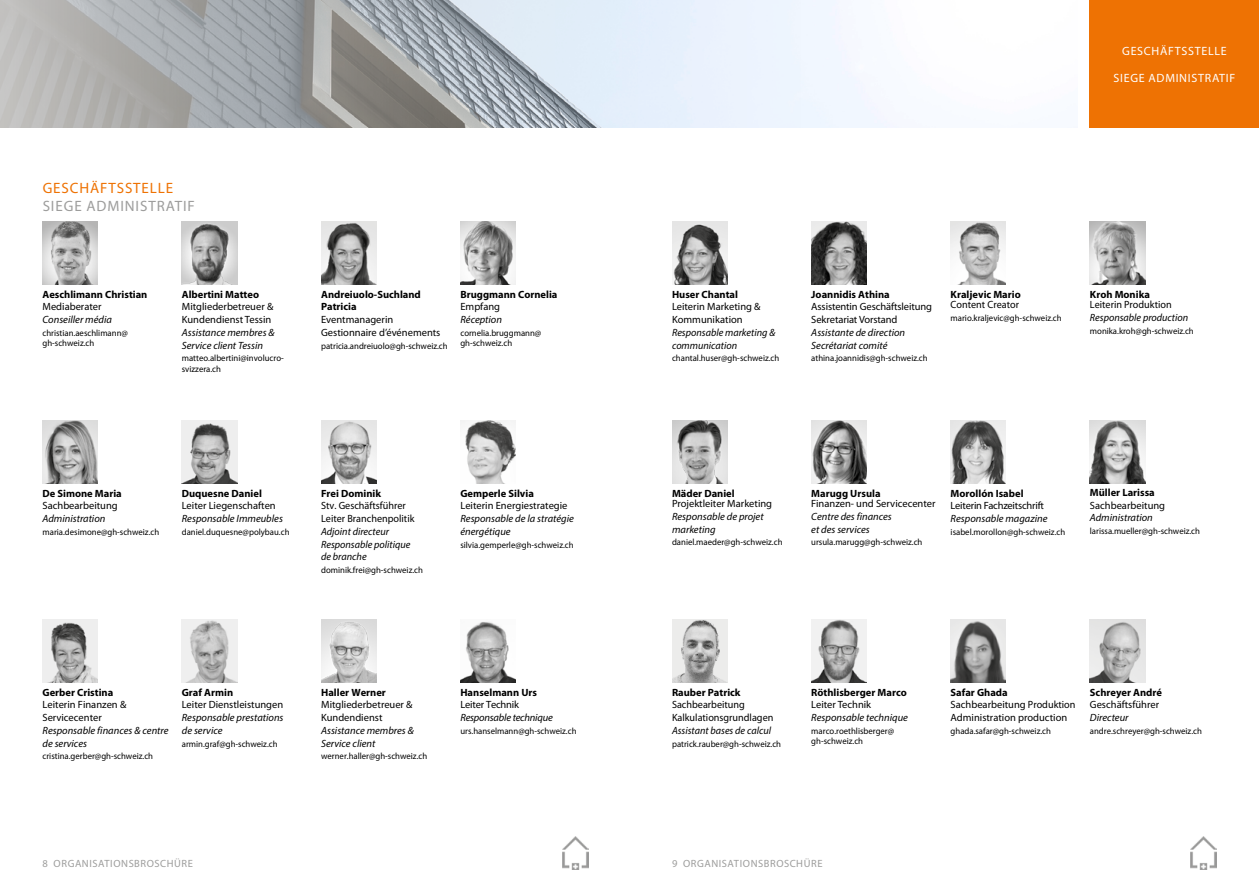
<style>
.page{position:relative;width:1259px;height:893px;background:#fff}
.page>*{position:absolute;margin:0;border:0;box-sizing:border-box;transform-origin:0 0}
.t1{font:15px "Myriad Pro";letter-spacing:.06em;color:#9d9d9c}
.t2{font:15px "Myriad Pro";letter-spacing:.06em;color:#ee7203}
.t3{font:12px "Myriad Pro";letter-spacing:.06em;color:#fff}
.t4{font:10.5px/12.8px "Myriad Pro";color:#000}
.t5{font:italic 10.5px/12.8px "Myriad Pro";color:#000}
.t6{font:700 10.5px/12.8px "Myriad Pro";color:#000}
.t7{font:10.5px "Myriad Pro";letter-spacing:.055em;color:#9d9d9c}
.t8{font:10.5px "Myriad Pro";letter-spacing:-.02em;color:#000}
.t9{font:italic 10.5px "Myriad Pro";letter-spacing:-.02em;color:#000}
.t10{font:9px/10.5px "Myriad Pro";color:#000}
</style>
<div class="page">
<div style="left:1090px;top:0;width:169px;height:128px;background:#ee7203"></div>
<svg style="left:0;top:0;width:800px;height:128px;background:#b9bfc3"></svg>
<img style="left:562px;top:836px;width:26px;height:33px">
<img style="left:1191px;top:837px;width:25px;height:33px">
<img style="left:43px;top:420px;width:55px;height:64px">
<img style="left:182px;top:420px;width:55px;height:64px">
<img style="left:321px;top:420px;width:55px;height:64px">
<img style="left:460px;top:420px;width:56px;height:64px">
<img style="left:672px;top:420px;width:55px;height:64px">
<img style="left:811px;top:420px;width:55px;height:64px">
<img style="left:950px;top:420px;width:56px;height:64px">
<img style="left:1090px;top:420px;width:55px;height:63px">
<img style="left:43px;top:221px;width:55px;height:64px">
<img style="left:182px;top:221px;width:55px;height:64px">
<img style="left:321px;top:221px;width:55px;height:64px">
<img style="left:460px;top:221px;width:56px;height:64px">
<img style="left:672px;top:619px;width:55px;height:64px">
<img style="left:811px;top:619px;width:55px;height:64px">
<img style="left:950px;top:619px;width:56px;height:64px">
<img style="left:1090px;top:619px;width:55px;height:64px">
<img style="left:43px;top:619px;width:55px;height:64px">
<img style="left:182px;top:619px;width:55px;height:64px">
<img style="left:321px;top:619px;width:55px;height:64px">
<img style="left:460px;top:621px;width:56px;height:62px">
<img style="left:672px;top:221px;width:55px;height:64px">
<img style="left:811px;top:221px;width:55px;height:64px">
<img style="left:950px;top:221px;width:56px;height:64px">
<img style="left:1090px;top:221px;width:55px;height:64px">
<h1 class="t2" style="left:43px;top:179px;width:132px">GESCHÄFTSSTELLE</h1>
<h1 class="t1" style="left:43px;top:197px;width:154px">SIEGE ADMINISTRATIF</h1>
<p class="t6" style="left:43px;top:287px;width:106px">Aeschlimann Christian</p>
<p class="t4" style="left:43px;top:300px;width:60px">Mediaberater</p>
<p class="t5" style="left:43px;top:313px;width:71px">Conseiller média</p>
<p class="t10" style="left:43px;top:327px;width:87px">christian.aeschlimann@ gh-schweiz.ch</p>
<p class="t6" style="left:182px;top:287px;width:79px">Albertini Matteo</p>
<p class="t4" style="left:182px;top:300px;width:93px">Mitgliederbetreuer &amp;<br>Kundendienst Tessin</p>
<p class="t5" style="left:182px;top:326px;width:94px">Assistance membres &amp;<br>Service client Tessin</p>
<p class="t10" style="left:182px;top:353px;width:103px">matteo.albertini@involucro&shy;svizzera.ch</p>
<p class="t6" style="left:321px;top:287px;width:101px">Andreiuolo-Suchland<br>Patricia</p>
<p class="t4" style="left:321px;top:313px;width:121px">Eventmanagerin<br>Gestionnaire d’événements</p>
<p class="t10" style="left:321px;top:340px;width:128px">patricia.andreiuolo@gh-schweiz.ch</p>
<p class="t6" style="left:460px;top:287px;width:99px">Bruggmann Cornelia</p>
<p class="t4" style="left:460px;top:300px;width:41px">Empfang</p>
<p class="t5" style="left:460px;top:313px;width:43px">Réception</p>
<p class="t10" style="left:460px;top:327px;width:82px">cornelia.bruggmann@ gh-schweiz.ch</p>
<h2 class="t3" style="left:1122px;top:43px;width:106px">GESCHÄFTSSTELLE</h2>
<h2 class="t3" style="left:1113px;top:71px;width:123px">SIEGE ADMINISTRATIF</h2>
<p class="t6" style="left:672px;top:287px;width:67px">Huser Chantal</p>
<p class="t4" style="left:672px;top:300px;width:90px">Leiterin Marketing &amp;<br>Kommunikation</p>
<p class="t5" style="left:672px;top:326px;width:105px">Responsable marketing &amp; communication</p>
<p class="t10" style="left:672px;top:353px;width:109px">chantal.huser@gh-schweiz.ch</p>
<p class="t6" style="left:811px;top:287px;width:80px">Joannidis Athina</p>
<p class="t4" style="left:811px;top:300px;width:122px">Assistentin Geschäftsleitung<br>Sekretariat Vorstand</p>
<p class="t5" style="left:811px;top:326px;width:95px">Assistante de direction<br>Secrétariat comité</p>
<p class="t10" style="left:811px;top:353px;width:118px">athina.joannidis@gh-schweiz.ch</p>
<p class="t6" style="left:950px;top:287px;width:72px">Kraljevic Mario</p>
<p class="t4" style="left:950px;top:298px;width:70px">Content Creator</p>
<p class="t10" style="left:950px;top:312px;width:113px">mario.kraljevic@gh-schweiz.ch</p>
<p class="t6" style="left:1090px;top:287px;width:61px">Kroh Monika</p>
<p class="t4" style="left:1090px;top:298px;width:83px">Leiterin Produktion</p>
<p class="t5" style="left:1090px;top:311px;width:100px">Responsable production</p>
<p class="t10" style="left:1090px;top:325px;width:105px">monika.kroh@gh-schweiz.ch</p>
<p class="t6" style="left:43px;top:486px;width:81px">De Simone Maria</p>
<p class="t4" style="left:43px;top:499px;width:77px">Sachbearbeitung</p>
<p class="t5" style="left:43px;top:512px;width:64px">Administration</p>
<p class="t10" style="left:43px;top:526px;width:118px">maria.desimone@gh-schweiz.ch</p>
<p class="t6" style="left:182px;top:486px;width:82px">Duquesne Daniel</p>
<p class="t4" style="left:182px;top:499px;width:95px">Leiter Liegenschaften</p>
<p class="t5" style="left:182px;top:512px;width:103px">Responsable Immeubles</p>
<p class="t10" style="left:182px;top:526px;width:109px">daniel.duquesne@polybau.ch</p>
<p class="t6" style="left:321px;top:486px;width:62px">Frei Dominik</p>
<p class="t4" style="left:321px;top:499px;width:95px">Stv. Geschäftsführer<br>Leiter Branchenpolitik</p>
<p class="t5" style="left:321px;top:525px;width:91px">Adjoint directeur<br>Responsable politique de branche</p>
<p class="t10" style="left:321px;top:565px;width:103px">dominik.frei@gh-schweiz.ch</p>
<p class="t6" style="left:460px;top:486px;width:75px">Gemperle Silvia</p>
<p class="t4" style="left:460px;top:499px;width:109px">Leiterin Energiestrategie</p>
<p class="t5" style="left:460px;top:512px;width:115px">Responsable de la stratégie énergétique</p>
<p class="t10" style="left:460px;top:539px;width:115px">silvia.gemperle@gh-schweiz.ch</p>
<p class="t6" style="left:672px;top:486px;width:64px">Mäder Daniel</p>
<p class="t4" style="left:672px;top:497px;width:102px">Projektleiter Marketing</p>
<p class="t5" style="left:672px;top:510px;width:93px">Responsable de projet marketing</p>
<p class="t10" style="left:672px;top:537px;width:112px">daniel.maeder@gh-schweiz.ch</p>
<p class="t6" style="left:811px;top:486px;width:71px">Marugg Ursula</p>
<p class="t4" style="left:811px;top:497px;width:126px">Finanzen- und Servicecenter</p>
<p class="t5" style="left:811px;top:510px;width:82px">Centre des finances et des services</p>
<p class="t10" style="left:811px;top:537px;width:113px">ursula.marugg@gh-schweiz.ch</p>
<p class="t6" style="left:950px;top:486px;width:74px">Morollón Isabel</p>
<p class="t8" style="left:950px;top:499px;width:95px">Leiterin Fachzeitschrift</p>
<p class="t5" style="left:950px;top:512px;width:98px">Responsable magazine</p>
<p class="t10" style="left:950px;top:526px;width:116px">isabel.morollon@gh-schweiz.ch</p>
<p class="t6" style="left:1090px;top:486px;width:66px">Müller Larissa</p>
<p class="t4" style="left:1090px;top:499px;width:77px">Sachbearbeitung</p>
<p class="t5" style="left:1090px;top:511px;width:64px">Administration</p>
<p class="t10" style="left:1090px;top:526px;width:112px">larissa.mueller@gh-schweiz.ch</p>
<p class="t6" style="left:43px;top:685px;width:72px">Gerber Cristina</p>
<p class="t4" style="left:43px;top:698px;width:85px">Leiterin Finanzen &amp;<br>Servicecenter</p>
<p class="t5" style="left:43px;top:724px;width:128px">Responsable finances &amp; centre de services</p>
<p class="t10" style="left:43px;top:751px;width:112px">cristina.gerber@gh-schweiz.ch</p>
<p class="t6" style="left:182px;top:685px;width:53px">Graf Armin</p>
<p class="t4" style="left:182px;top:698px;width:103px">Leiter Dienstleistungen</p>
<p class="t5" style="left:182px;top:711px;width:103px">Responsable prestations de service</p>
<p class="t10" style="left:182px;top:738px;width:97px">armin.graf@gh-schweiz.ch</p>
<p class="t6" style="left:321px;top:685px;width:66px">Haller Werner</p>
<p class="t4" style="left:321px;top:698px;width:93px">Mitgliederbetreuer &amp;<br>Kundendienst</p>
<p class="t5" style="left:321px;top:724px;width:94px">Assistance membres &amp;<br>Service client</p>
<p class="t10" style="left:321px;top:751px;width:108px">werner.haller@gh-schweiz.ch</p>
<p class="t6" style="left:460px;top:685px;width:78px">Hanselmann Urs</p>
<p class="t8" style="left:460px;top:698px;width:60px">Leiter Technik</p>
<p class="t9" style="left:460px;top:711px;width:94px">Responsable technique</p>
<p class="t10" style="left:460px;top:725px;width:118px">urs.hanselmann@gh-schweiz.ch</p>
<p class="t6" style="left:672px;top:685px;width:70px">Rauber Patrick</p>
<p class="t4" style="left:672px;top:698px;width:103px">Sachbearbeitung<br>Kalkulationsgrundlagen</p>
<p class="t5" style="left:672px;top:724px;width:100px">Assistant bases de calcul</p>
<p class="t10" style="left:672px;top:738px;width:111px">patrick.rauber@gh-schweiz.ch</p>
<p class="t6" style="left:811px;top:685px;width:97px">Röthlisberger Marco</p>
<p class="t4" style="left:811px;top:698px;width:61px">Leiter Technik</p>
<p class="t5" style="left:811px;top:711px;width:98px">Responsable technique</p>
<p class="t10" style="left:811px;top:725px;width:84px">marco.roethlisberger@ gh-schweiz.ch</p>
<p class="t7" style="left:43px;top:857px;width:152px">8 ORGANISATIONSBROSCHÜRE</p>
<p class="t7" style="left:672px;top:857px;width:152px">9 ORGANISATIONSBROSCHÜRE</p>
<p class="t6" style="left:950px;top:685px;width:59px">Safar Ghada</p>
<p class="t4" style="left:950px;top:698px;width:126px">Sachbearbeitung Produktion<br>Administration production</p>
<p class="t10" style="left:950px;top:725px;width:102px">ghada.safar@gh-schweiz.ch</p>
<p class="t6" style="left:1090px;top:685px;width:74px">Schreyer André</p>
<p class="t4" style="left:1090px;top:698px;width:71px">Geschäftsführer</p>
<p class="t5" style="left:1090px;top:711px;width:40px">Directeur</p>
<p class="t10" style="left:1090px;top:725px;width:113px">andre.schreyer@gh-schweiz.ch</p>
</div>
